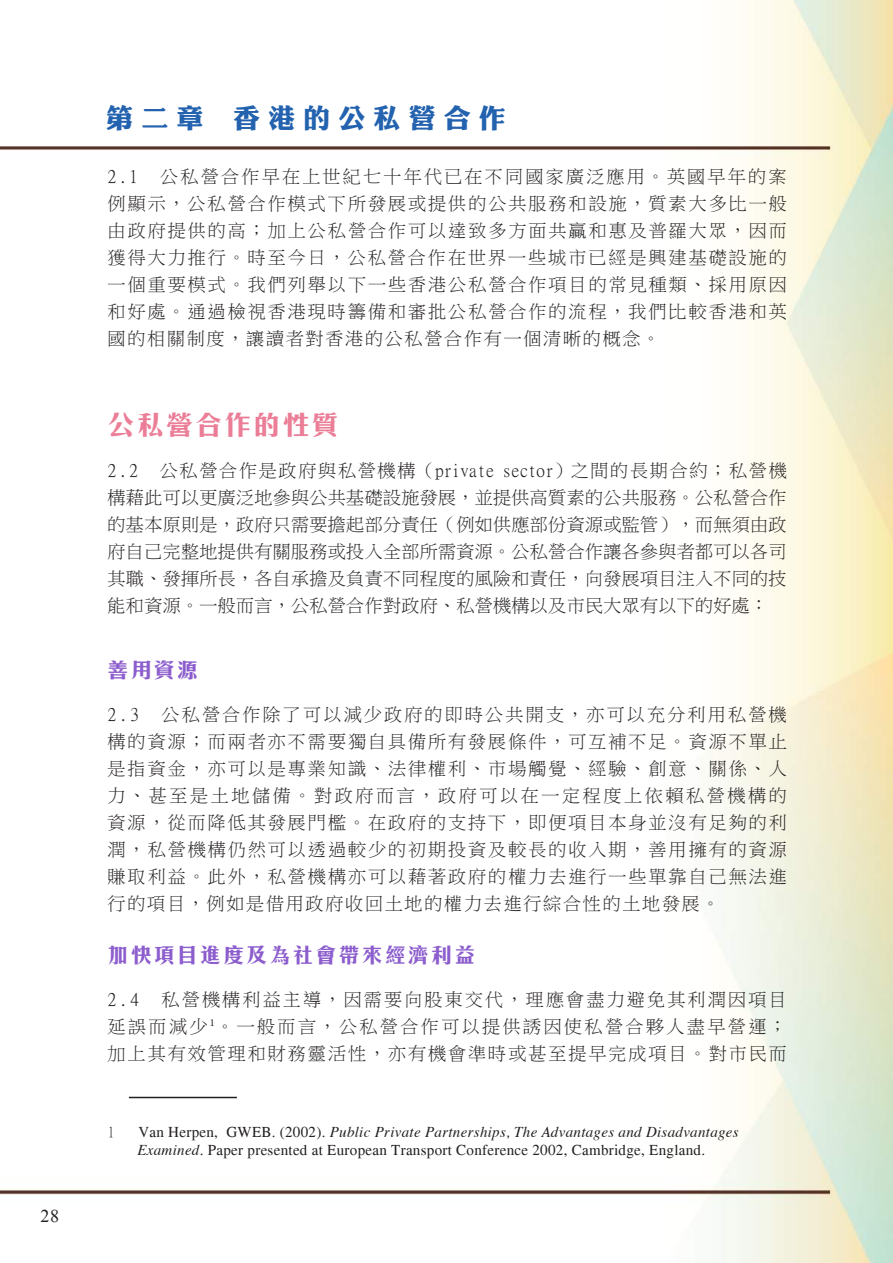
<style>
.page{position:relative;width:893px;height:1263px;background:#fff}
.page>*{position:absolute;margin:0;border:0;box-sizing:border-box;transform-origin:0 0}
.t1{font:27px "DF Li King Hei W8 WIN BF";letter-spacing:.3em;color:#2362af}
.t2{font:700 27px "C Hei 3 HK";letter-spacing:.08em;color:#eb7d97}
.t3{font:700 21px "C Hei 3 HK";letter-spacing:.1em;color:#8c5dcd}
.t4{font:18px/27px "Ming Lt HKSCS UNI H";letter-spacing:.1em;color:#231f20;text-align:justify}
.t5{font:18px "Times New Roman";color:#231f20}
.t6{font:15px/18px "Times";letter-spacing:.02em;color:#231f20}
.t7{font:300 15px "Han Wang Ming";color:#231f20}
.s1{font-style:italic}
</style>
<div class="page">
<img style="left:0;top:0;width:893px;height:1263px">
<hr style="left:129px;top:1097px;width:108px;height:1px;background:#231f20">
<p class="t5" style="left:40px;top:1204px;width:20px">28</p>
<h1 class="t1" style="left:106px;top:105px;width:401px">第二章 香港的公私營合作</h1>
<p class="t4" style="left:108px;top:163px;width:681px">2.1　公私營合作早在上世紀七十年代已在不同國家廣泛應用。英國早年的案例顯示，公私營合作模式下所發展或提供的公共服務和設施，質素大多比一般由政府提供的高；加上公私營合作可以達致多方面共贏和惠及普羅大眾，因而獲得大力推行。時至今日，公私營合作在世界一些城市已經是興建基礎設施的一個重要模式。我們列舉以下一些香港公私營合作項目的常見種類、採用原因和好處。通過檢視香港現時籌備和審批公私營合作的流程，我們比較香港和英國的相關制度，讓讀者對香港的公私營合作有一個清晰的概念。</p>
<h1 class="t2" style="left:108px;top:404px;width:233px">公私營合作的性質</h1>
<p class="t4" style="left:108px;top:457px;width:680px">2.2　公私營合作是政府與私營機構（private sector）之間的長期合約；私營機構藉此可以更廣泛地參與公共基礎設施發展，並提供高質素的公共服務。公私營合作的基本原則是，政府只需要擔起部分責任（例如供應部份資源或監管），而無須由政府自己完整地提供有關服務或投入全部所需資源。公私營合作讓各參與者都可以各司其職、發揮所長，各自承擔及負責不同程度的風險和責任，向發展項目注入不同的技能和資源。一般而言，公私營合作對政府、私營機構以及市民大眾有以下的好處：</p>
<p class="t3" style="left:108px;top:654px;width:92px">善用資源</p>
<p class="t4" style="left:108px;top:701px;width:681px">2.3　公私營合作除了可以減少政府的即時公共開支，亦可以充分利用私營機構的資源；而兩者亦不需要獨自具備所有發展條件，可互補不足。資源不單止是指資金，亦可以是專業知識、法律權利、市場觸覺、經驗、創意、關係、人力、甚至是土地儲備。對政府而言，政府可以在一定程度上依賴私營機構的資源，從而降低其發展門檻。在政府的支持下，即便項目本身並沒有足夠的利潤，私營機構仍然可以透過較少的初期投資及較長的收入期，善用擁有的資源賺取利益。此外，私營機構亦可以藉著政府的權力去進行一些單靠自己無法進行的項目，例如是借用政府收回土地的權力去進行綜合性的土地發展。</p>
<p class="t3" style="left:108px;top:939px;width:369px">加快項目進度及為社會帶來經濟利益</p>
<p class="t4" style="left:108px;top:986px;width:681px">2.4　私營機構利益主導，因需要向股東交代，理應會盡力避免其利潤因項目延誤而減少<sup>1</sup>。一般而言，公私營合作可以提供誘因使私營合夥人盡早營運；加上其有效管理和財務靈活性，亦有機會準時或甚至提早完成項目。對市民而</p>
<p class="t7" style="left:108px;top:1125px;width:9px">1</p>
<p class="t6" style="left:137px;top:1122px;width:603px">Van Herpen, GWEB. (2002). <span class="s1">Public Private Partnerships, The Advantages and Disadvantages<br>Examined</span>. Paper presented at European Transport Conference 2002, Cambridge, England.</p>
</div>
